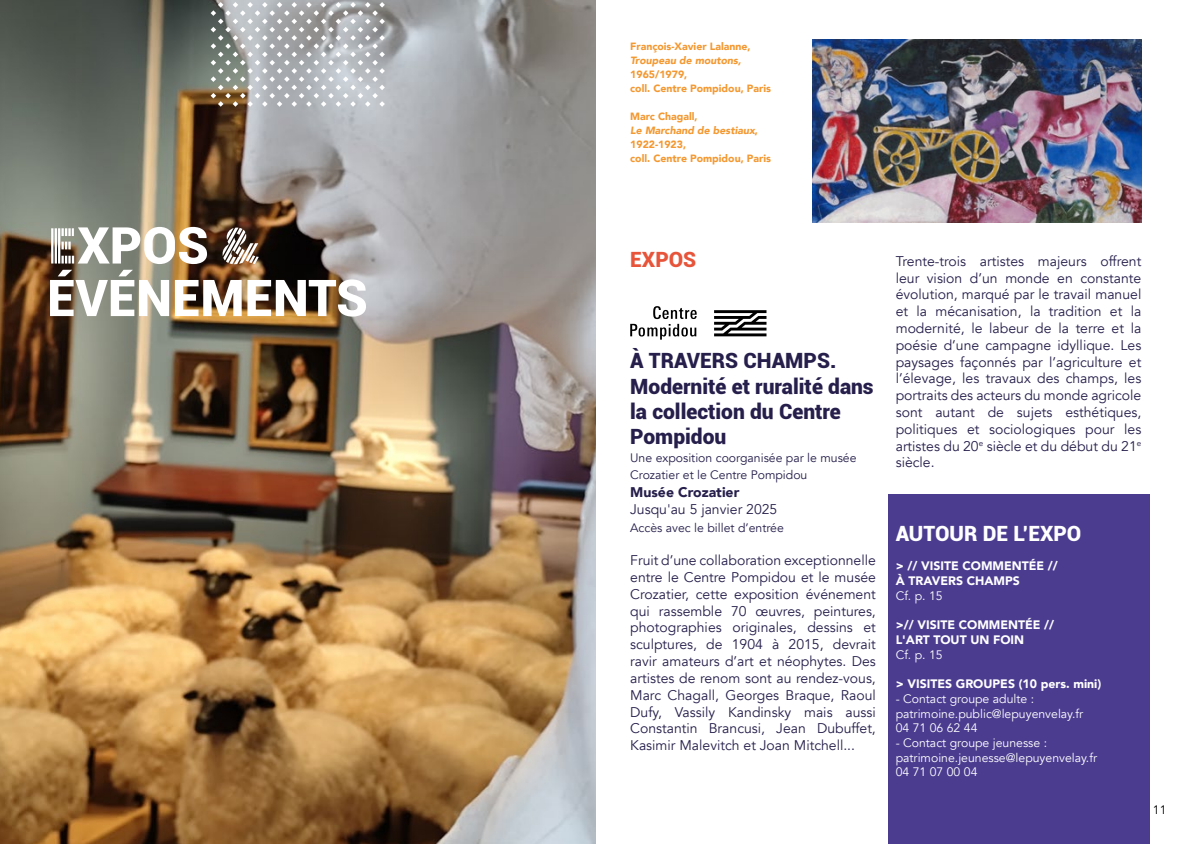
<style>
.page{position:relative;width:1191px;height:844px;background:#fff}
.page>*{position:absolute;margin:0;border:0;box-sizing:border-box;transform-origin:0 0}
.t1{font:900 50.75px/52.5px "Roboto";color:#fff}
.t2{font:900 21px/25.2px "Roboto";color:#261e4b}
.t3{font:900 21px "Roboto";color:#fff}
.t4{font:900 21px "Roboto";color:#e7543a}
.t5{font:14px/16.8px "Avenir";color:#261e4b;text-align:justify}
.t6{font:900 14px "Avenir";color:#261e4b}
.t7{font:12.25px/14.7px "Avenir";color:#fff}
.t8{font:900 12.25px/14.7px "Avenir";color:#fff}
.t9{font:12.25px/17.5px "Avenir";color:#261e4b}
.t10{font:12.25px "Avenir";color:#000}
.t11{font:900 10.5px/14px "Avenir";color:#f49830}
.t12{font:italic 900 10.5px "Avenir";color:#f49830}
.s1{font-family:"Source Sans Pro DISPLAYV2";font-size:54.25px}
.s2{font-style:italic}
</style>
<div class="page">
<img style="left:0;top:0;width:595px;height:843px">
<div style="left:888px;top:495px;width:261px;height:348px;background:#4c3c90"></div>
<svg style="left:211px;top:2px;width:174px;height:105px;background:#b0b2b2"></svg>
<img style="left:813px;top:40px;width:328px;height:183px">
<svg style="left:714px;top:310px;width:52px;height:26px"></svg>
<svg style="left:630px;top:306px;width:66px;height:33px"></svg>
<h1 class="t1" style="left:47px;top:217px;width:322px"><span class="s1">e</span>XPOS <span class="s1">&amp;<br></span>ÉVÉNEMENTS</h1>
<p class="t11" style="left:630px;top:39px;width:122px">François-Xavier Lalanne,</p>
<p class="t12" style="left:630px;top:52px;width:112px">Troupeau de moutons,</p>
<p class="t11" style="left:630px;top:67px;width:142px">1965/1979,<br>coll. Centre Pompidou, Paris</p>
<p class="t11" style="left:630px;top:109px;width:142px">Marc Chagall,<br><span class="s2">Le Marchand de bestiaux</span>,<br>1922-1923,<br>coll. Centre Pompidou, Paris</p>
<h2 class="t4" style="left:630px;top:245px;width:68px">EXPOS</h2>
<h2 class="t2" style="left:630px;top:347px;width:245px">À TRAVERS CHAMPS.<br>Modernité et ruralité dans la collection du Centre<br>Pompidou</h2>
<p class="t9" style="left:630px;top:448px;width:228px">Une exposition coorganisée par le musée<br>Crozatier et le Centre Pompidou</p>
<p class="t6" style="left:630px;top:479px;width:111px">Musée Crozatier</p>
<p class="t5" style="left:630px;top:501px;width:149px">Jusqu'au 5 janvier 2025</p>
<p class="t9" style="left:630px;top:518px;width:155px">Accès avec le billet d’entrée</p>
<p class="t5" style="left:630px;top:552px;width:247px">Fruit d’une collaboration exceptionnelle entre le Centre Pompidou et le musée Crozatier, cette exposition événement qui rassemble 70 œuvres, peintures, photographies originales, dessins et sculptures, de 1904 à 2015, devrait ravir amateurs d’art et néophytes. Des artistes de renom sont au rendez-vous, Marc Chagall, Georges Braque, Raoul Dufy, Vassily Kandinsky mais aussi Constantin Brancusi, Jean Dubuffet, Kasimir Malevitch et Joan Mitchell...</p>
<p class="t5" style="left:895px;top:253px;width:247px">Trente-trois artistes majeurs offrent leur vision d’un monde en constante évolution, marqué par le travail manuel et la mécanisation, la tradition et la modernité, le labeur de la terre et la poésie d’une campagne idyllique. Les paysages façonnés par l’agriculture et l’élevage, les travaux des champs, les portraits des acteurs du monde agricole sont autant de sujets esthétiques, politiques et sociologiques pour les artistes du 20<sup>e</sup> siècle et du début du 21<sup>e </sup>siècle.</p>
<h2 class="t3" style="left:895px;top:518px;width:187px">AUTOUR DE L’EXPO</h2>
<p class="t8" style="left:895px;top:558px;width:164px">&gt; // VISITE COMMENTÉE //<br>À TRAVERS CHAMPS</p>
<p class="t7" style="left:895px;top:588px;width:48px">Cf. p. 15</p>
<p class="t8" style="left:895px;top:617px;width:160px">&gt;// VISITE COMMENTÉE //<br>L'ART TOUT UN FOIN</p>
<p class="t7" style="left:895px;top:647px;width:48px">Cf. p. 15</p>
<p class="t8" style="left:895px;top:676px;width:207px">&gt; VISITES GROUPES (10 pers. mini)</p>
<p class="t7" style="left:895px;top:691px;width:189px">- Contact groupe adulte : patrimoine.public@lepuyenvelay.fr<br>04 71 06 62 44</p>
<p class="t7" style="left:895px;top:735px;width:203px">- Contact groupe jeunesse : patrimoine.jeunesse@lepuyenvelay.fr<br>04 71 07 00 04</p>
<p class="t10" style="left:1152px;top:801px;width:15px">11</p>
</div>
